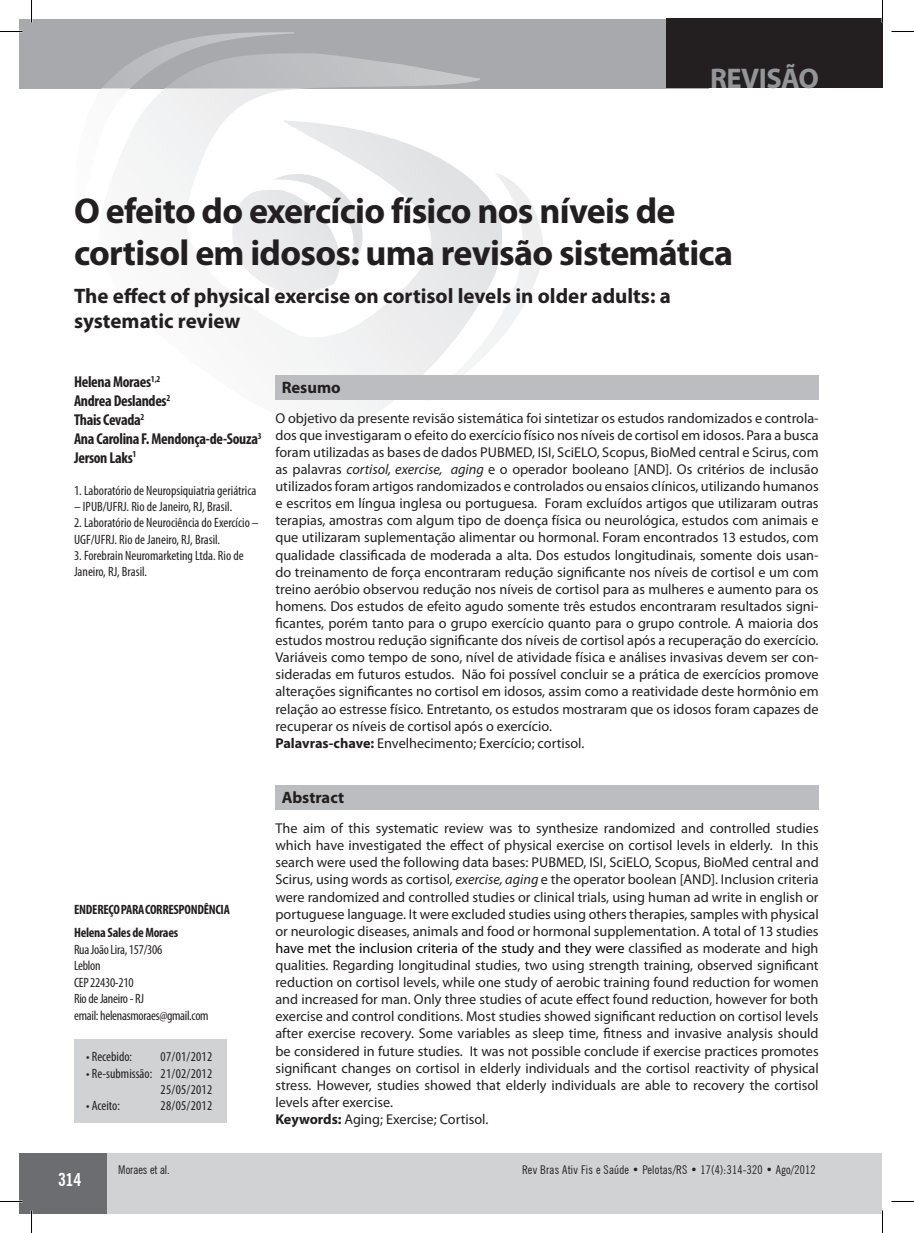
<style>
.page{position:relative;width:914px;height:1233px;background:#fff}
.page>*{position:absolute;margin:0;border:0;box-sizing:border-box;transform-origin:0 0}
.t1{font:700 36px/42px "Myriad Pro";letter-spacing:-.02em;color:#231f20}
.t2{font:700 28.5px "Myriad Pro";letter-spacing:-.02em;color:#939598}
.t3{font:700 21px/25.2px "Myriad Pro";color:#231f20}
.t4{font:700 condensed 18px "News Gothic BT";color:#fff}
.t5{font:700 16.5px "Myriad Pro";color:#231f20}
.t6{font:700 condensed 15.75px/18.9px "Myriad Pro";letter-spacing:-.02em;color:#231f20}
.t7{font:14.25px/17.1px "Myriad Pro";color:#231f20}
.t8{font:condensed 13.5px/16.2px "Myriad Pro";color:#231f20}
.t9{font:condensed 13.5px/16.5px "Myriad Pro";letter-spacing:-.02em;color:#231f20}
.t10{font:700 condensed 13.5px "Myriad Pro";letter-spacing:-.02em;color:#231f20}
.t11{font:condensed 12px "News Gothic BT";letter-spacing:.02em;color:#231f20}
.t12{font:condensed 12px "News Gothic BT";color:#231f20}
.s1{font-style:italic}
.s2{font-weight:700}
.s3{color:#040503}
</style>
<div class="page">
<div style="left:19px;top:1153px;width:89px;height:60px;background:#6c6d70"></div>
<div style="left:107px;top:1153px;width:774px;height:60px;background:#d1d2d4"></div>
<div style="left:19px;top:19px;width:690px;height:69px;background:#a8a9ad"></div>
<div style="left:665px;top:19px;width:217px;height:69px;background:#231f20"></div>
<svg style="left:330px;top:401px;width:62px;height:28px"></svg>
<svg style="left:74px;top:32px;width:489px;height:369px"></svg>
<div style="left:275px;top:785px;width:543px;height:24px;background:#bcbdc0"></div>
<div style="left:275px;top:375px;width:543px;height:24px;background:#bcbdc0"></div>
<div style="left:74px;top:1038px;width:153px;height:84px;background:#d1d2d4"></div>
<hr style="left:0;top:1200px;width:22px;height:2px;background:#fff">
<hr style="left:881px;top:0;width:2px;height:23px;background:#fff">
<svg style="left:0;top:31px;width:22px;height:1px"></svg>
<svg style="left:891px;top:31px;width:22px;height:1px"></svg>
<svg style="left:0;top:1201px;width:22px;height:1px"></svg>
<svg style="left:891px;top:1201px;width:22px;height:1px"></svg>
<svg style="left:31px;top:0;width:1px;height:23px"></svg>
<svg style="left:31px;top:1210px;width:1px;height:22px"></svg>
<svg style="left:882px;top:0;width:1px;height:23px"></svg>
<svg style="left:882px;top:1210px;width:1px;height:22px"></svg>
<h2 class="t2" style="left:710px;top:60px;width:110px">rEVIsão</h2>
<h1 class="t1" style="left:74px;top:188px;width:660px">o efeito do exercício físico nos níveis de cortisol em idosos: uma revisão sistemática</h1>
<h3 class="t3" style="left:74px;top:282px;width:598px">the effect of physical exercise on cortisol levels in older adults: a systematic review</h3>
<p class="t6" style="left:74px;top:372px;width:189px">Helena Moraes<sup>1,2<br></sup>Andrea Deslandes<sup>2<br></sup>Thais Cevada<sup>2<br></sup>Ana Carolina F. Mendonça-de-Souza<sup>3<br></sup>Jerson Laks<sup>1</sup></p>
<p class="t8" style="left:74px;top:482px;width:184px">1. Laboratório de Neuropsiquiatria geriátrica</p>
<p class="t8" style="left:74px;top:498px;width:160px">– IPUB/UFRJ. Rio de Janeiro, RJ, Brasil.</p>
<p class="t8" style="left:74px;top:514px;width:186px">2. Laboratório de Neurociência do Exercício –<br>UGF/UFRJ. Rio de Janeiro, RJ, Brasil.</p>
<p class="t8" style="left:74px;top:547px;width:171px">3. Forebrain Neuromarketing Ltda. Rio de<br>Janeiro, RJ, Brasil.</p>
<p class="t5" style="left:282px;top:376px;width:60px">resumo</p>
<p class="t7" style="left:275px;top:409px;width:544px">O objetivo da presente revisão sistemática foi sintetizar os estudos randomizados e controla&shy;dos que investigaram o efeito do exercício físico nos níveis de cortisol em idosos. Para a busca foram utilizadas as bases de dados PUBMED, ISI, SciELO, Scopus, BioMed central e Scirus, com as palavras <span class="s1">cortisol, exercise, aging</span> e o operador booleano [AND]. Os critérios de inclusão utilizados foram artigos randomizados e controlados ou ensaios clínicos, utilizando humanos e escritos em língua inglesa ou portuguesa. Foram excluídos artigos que utilizaram outras terapias, amostras com algum tipo de doença física ou neurológica, estudos com animais e que utilizaram suplementação alimentar ou hormonal. Foram encontrados 13 estudos, com qualidade classificada de moderada a alta. Dos estudos longitudinais, somente dois usan&shy;do treinamento de força encontraram redução significante nos níveis de cortisol e um com treino aeróbio observou redução nos níveis de cortisol para as mulheres e aumento para os homens. Dos estudos de efeito agudo somente três estudos encontraram resultados signi&shy;ficantes, porém tanto para o grupo exercício quanto para o grupo controle. A maioria dos estudos mostrou redução significante dos níveis de cortisol após a recuperação do exercício.<br>Variáveis como tempo de sono, nível de atividade física e análises invasivas devem ser con&shy;sideradas em futuros estudos. Não foi possível concluir se a prática de exercícios promove alterações significantes no cortisol em idosos, assim como a reatividade deste hormônio em relação ao estresse físico. Entretanto, os estudos mostraram que os idosos foram capazes de recuperar os níveis de cortisol após o exercício.<br><span class="s2">Palavras-chave:</span> Envelhecimento; Exercício; cortisol.</p>
<p class="t10" style="left:74px;top:900px;width:157px">ENDEREÇO PARA CORRESPONDÊNCIA</p>
<p class="t10" style="left:74px;top:924px;width:106px">Helena Sales de Moraes</p>
<p class="t9" style="left:74px;top:940px;width:136px">Rua João Lira, 157/306<br>Leblon<br>CEP 22430-210<br>Rio de Janeiro - RJ<br>email: helenasmoraes@gmail.com</p>
<p class="t8" style="left:86px;top:1048px;width:47px">• Recebido:</p>
<p class="t8" style="left:86px;top:1064px;width:68px">• Re-submissão:</p>
<p class="t8" style="left:86px;top:1097px;width:35px">• Aceito:</p>
<p class="t8" style="left:161px;top:1048px;width:53px;text-align:justify">07/01/2012<br>21/02/2012<br>25/05/2012<br>28/05/2012</p>
<p class="t5" style="left:282px;top:786px;width:64px">abstract</p>
<p class="t7" style="left:275px;top:819px;width:544px">The aim of this systematic review was to synthesize randomized and controlled studies which have investigated the effect of physical exercise on cortisol levels in elderly. In this search were used the following data bases: PUBMED, ISI, SciELO, Scopus, BioMed central and Scirus, using words as cortisol<span class="s1">, exercise, aging</span> e the operator boolean [AND]. Inclusion criteria were randomized and controlled studies or clinical trials, using human ad write in english or portuguese language. It were excluded studies using others therapies, samples with physical or neurologic diseases, animals and food or hormonal supplementation. A total of 13 studies <span class="s3">have met the inclusion criteria of the study and they were</span> classified as moderate and high qualities. Regarding longitudinal studies, two using strength training, observed significant reduction on cortisol levels, while one study of aerobic training found reduction for women and increased for man. Only three studies of acute effect found reduction, however for both exercise and control conditions. Most studies showed significant reduction on cortisol levels after exercise recovery. Some variables as sleep time, fitness and invasive analysis should be considered in future studies. It was not possible conclude if exercise practices promotes significant changes on cortisol in elderly individuals and the cortisol reactivity of physical stress. However, studies showed that elderly individuals are able to recovery the cortisol levels after exercise.<br><span class="s2">Keywords:</span> Aging; Exercise; Cortisol.</p>
<p class="t4" style="left:58px;top:1168px;width:25px">314</p>
<p class="t12" style="left:118px;top:1162px;width:53px">Moraes et al.</p>
<p class="t11" style="left:522px;top:1162px;width:295px">Rev Bras Ativ Fis e Saúde • Pelotas/RS • 17(4):314-320 • Ago/2012</p>
</div>
